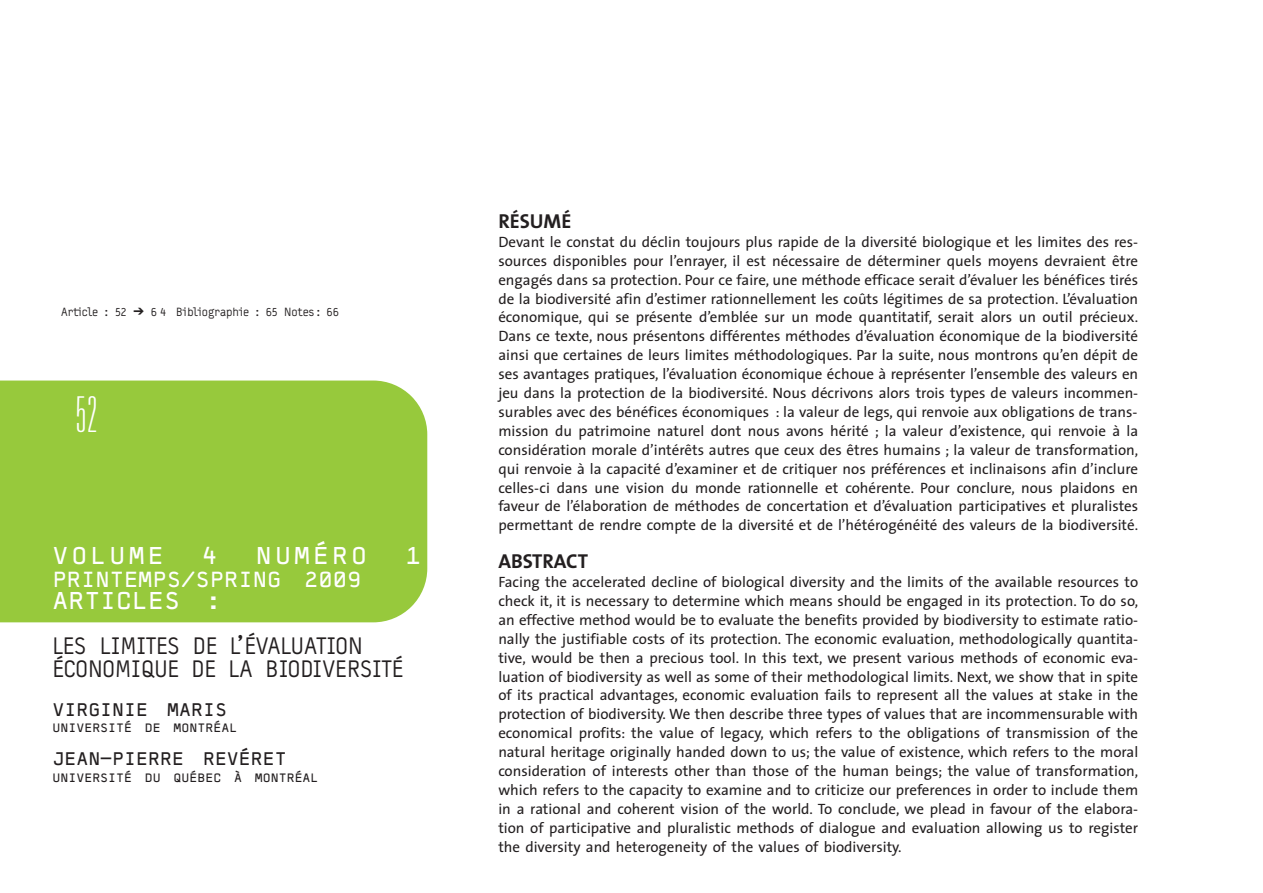
<style>
.page{position:relative;width:1263px;height:893px;background:#fff}
.page>*{position:absolute;margin:0;border:0;box-sizing:border-box;transform-origin:0 0}
.t1{font:100 ultra-condensed 49.5px "Univers";color:#fff}
.t2{font:24px/22.5px "Typestar";letter-spacing:-.015em;color:#231f20}
.t3{font:24px "Typestar OCR";letter-spacing:.13em;color:#fff}
.t4{font:24px "Typestar OCR";color:#fff}
.t5{font:21.6px "Typestar OCR";color:#fff}
.t6{font:20.25px "The Sans Bold Caps";color:#231f20}
.t7{font:18px "Typestar OCR";color:#231f20}
.t8{font:15px/18.9px "The Sans";color:#231f20;text-align:justify}
.t9{font:12px "Typestar OCR";color:#231f20}
.t10{font:12px "Typestar";letter-spacing:-.01em;color:#231f20}
</style>
<div class="page">
<div style="left:0;top:381px;width:427px;height:241px;background:#97c93c"></div>
<div style="left:54px;top:383px;width:65px;height:59px;background:#97c93c"></div>
<p class="t10" style="left:61px;top:305px;width:67px">Article : 52</p>
<p class="t10" style="left:151px;top:305px;width:190px">6 4 Bibliographie : 65 Notes : 66</p>
<h1 class="t1" style="left:76px;top:389px;width:24px">52</h1>
<h2 class="t3" style="left:52px;top:541px;width:113px">VOLUME</h2>
<h2 class="t3" style="left:202px;top:541px;width:17px">4</h2>
<h2 class="t3" style="left:256px;top:541px;width:113px">NUMÉRO</h2>
<h2 class="t3" style="left:405px;top:541px;width:17px">1</h2>
<h3 class="t5" style="left:52px;top:565px;width:310px">PRINTEMPS/SPRING 2009</h3>
<h2 class="t4" style="left:52px;top:586px;width:170px">ARTICLES :</h2>
<h2 class="t2" style="left:52px;top:635px;width:352px">LES LIMITES DE L’ÉVALUATION<br>ÉCONOMIQUE DE LA BIODIVERSITÉ</h2>
<p class="t7" style="left:52px;top:698px;width:176px">VIRGINIE MARIS</p>
<p class="t9" style="left:52px;top:720px;width:186px">UNIVERSITÉ DE MONTRÉAL</p>
<p class="t7" style="left:52px;top:747px;width:236px">JEAN-PIERRE REVÉRET</p>
<p class="t9" style="left:52px;top:770px;width:268px">UNIVERSITÉ DU QUÉBEC À MONTRÉAL</p>
<h3 class="t6" style="left:498px;top:204px;width:75px">RÉSUMÉ</h3>
<p class="t8" style="left:498px;top:232px;width:641px">Devant le constat du déclin toujours plus rapide de la diversité biologique et les limites des res&shy;sources disponibles pour l’enrayer, il est nécessaire de déterminer quels moyens devraient être engagés dans sa protection. Pour ce faire, une méthode efficace serait d’évaluer les bénéfices tirés de la biodiversité afin d’estimer rationnellement les coûts légitimes de sa protection. L’évaluation économique, qui se présente d’emblée sur un mode quantitatif, serait alors un outil précieux.<br>Dans ce texte, nous présentons différentes méthodes d’évaluation économique de la biodiversité ainsi que certaines de leurs limites méthodologiques. Par la suite, nous montrons qu’en dépit de ses avantages pratiques, l’évaluation économique échoue à représenter l’ensemble des valeurs en jeu dans la protection de la biodiversité. Nous décrivons alors trois types de valeurs incommen&shy;surables avec des bénéfices économiques : la valeur de legs, qui renvoie aux obligations de trans&shy;mission du patrimoine naturel dont nous avons hérité ; la valeur d’existence, qui renvoie à la considération morale d’intérêts autres que ceux des êtres humains ; la valeur de transformation, qui renvoie à la capacité d’examiner et de critiquer nos préférences et inclinaisons afin d’inclure celles-ci dans une vision du monde rationnelle et cohérente. Pour conclure, nous plaidons en faveur de l’élaboration de méthodes de concertation et d’évaluation participatives et pluralistes permettant de rendre compte de la diversité et de l’hétérogénéité des valeurs de la biodiversité.</p>
<h3 class="t6" style="left:498px;top:544px;width:91px">ABSTRACT</h3>
<p class="t8" style="left:498px;top:572px;width:641px">Facing the accelerated decline of biological diversity and the limits of the available resources to check it, it is necessary to determine which means should be engaged in its protection. To do so, an effective method would be to evaluate the benefits provided by biodiversity to estimate ratio&shy;nally the justifiable costs of its protection. The economic evaluation, methodologically quantita&shy;tive, would be then a precious tool. In this text, we present various methods of economic eva&shy;luation of biodiversity as well as some of their methodological limits. Next, we show that in spite of its practical advantages, economic evaluation fails to represent all the values at stake in the protection of biodiversity. We then describe three types of values that are incommensurable with economical profits: the value of legacy, which refers to the obligations of transmission of the natural heritage originally handed down to us; the value of existence, which refers to the moral consideration of interests other than those of the human beings; the value of transformation, which refers to the capacity to examine and to criticize our preferences in order to include them in a rational and coherent vision of the world. To conclude, we plead in favour of the elabora&shy;tion of participative and pluralistic methods of dialogue and evaluation allowing us to register the diversity and heterogeneity of the values of biodiversity.</p>
</div>
